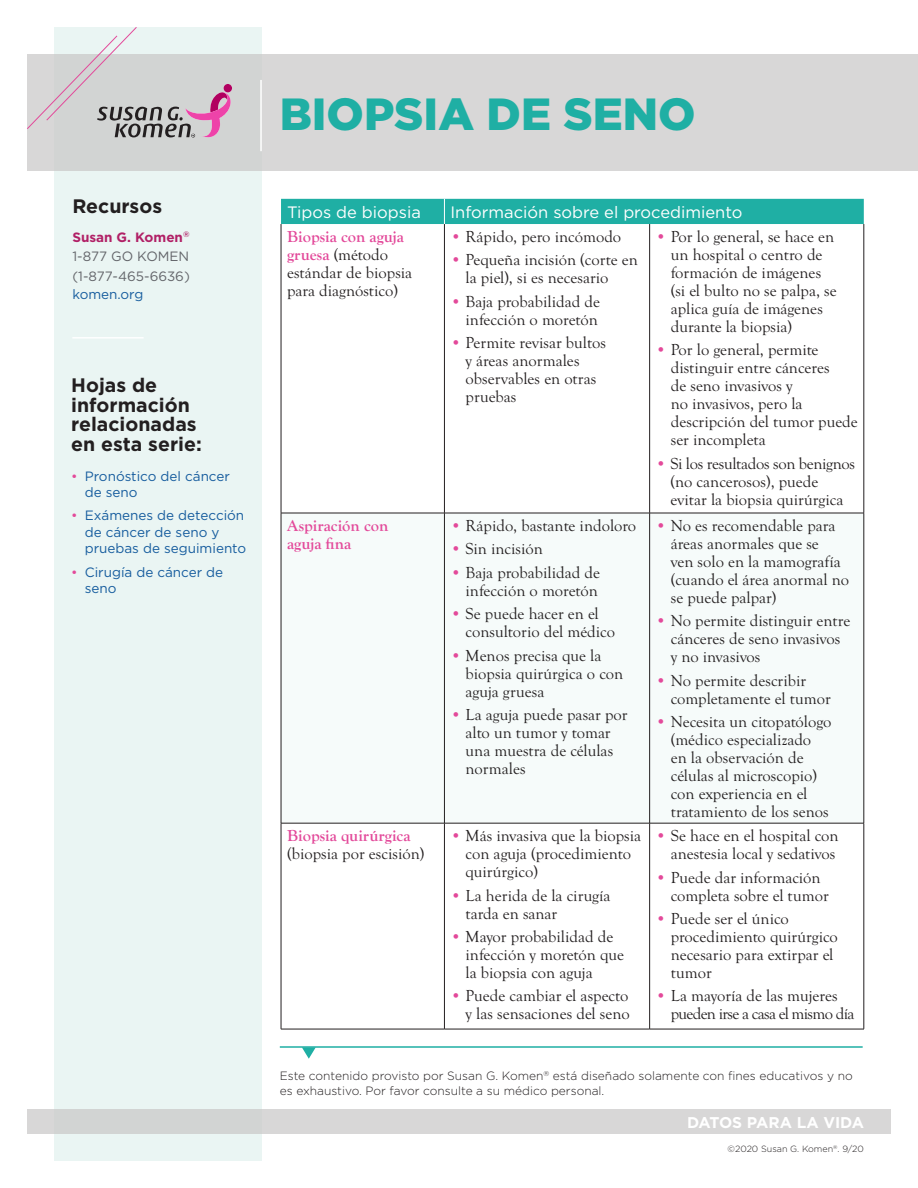
<style>
.page{position:relative;width:918px;height:1188px;background:#fff}
.page>*{position:absolute;margin:0;border:0;box-sizing:border-box;transform-origin:0 0}
.t1{font:900 45px "Gotham";color:#1fafa4}
.t2{font:700 19.5px/19.5px "Gotham";color:#231f20}
.t3{font:16.5px/18px "Goudy Old Sty";color:#231f20}
.t4{font:16.5px/18px "Goudy Old Sty";letter-spacing:-.03em;color:#231f20}
.t5{font:16.5px "Gotham";color:#fff}
.t6{font:700 16.5px/18px "Goudy Old Sty";color:#e3499a}
.t7{font:700 15.6px "Gotham";letter-spacing:-.005em;color:#fff}
.t8{font:13.5px/16.5px "Gotham";color:#175d9e}
.t9{font:13.5px/19.5px "Gotham";color:#63656a;text-align:justify}
.t10{font:300 12px/15px "Gotham";color:#231f20}
.t11{font:300 9px "Gotham";color:#231f20}
.s1{font-weight:700;color:#b12066}
.s2{color:#e3499a}
.s3{font-weight:700;color:#e3499a}
</style>
<div class="page">
<div style="left:54px;top:27px;width:208px;height:1134px;background:#eaf5f3"></div>
<div style="left:27px;top:1110px;width:864px;height:24px;background:#d8d7d7"></div>
<div style="left:27px;top:54px;width:891px;height:117px;background:#d8d7d7"></div>
<hr style="left:260px;top:80px;width:2px;height:71px;background:#fff">
<hr style="left:72px;top:337px;width:72px;height:2px;background:#fff">
<hr style="left:280px;top:1046px;width:583px;height:2px;background:#1fafa4">
<svg style="left:302px;top:1047px;width:14px;height:12px"></svg>
<svg style="left:27px;top:27px;width:205px;height:111px"></svg>
<div style="left:282px;top:514px;width:582px;height:309px;background:#f6fbfa"></div>
<hr style="left:281px;top:224px;width:1px;height:289px;background:#231f20">
<hr style="left:444px;top:224px;width:1px;height:289px;background:#231f20">
<hr style="left:649px;top:224px;width:1px;height:289px;background:#231f20">
<hr style="left:864px;top:224px;width:1px;height:289px;background:#231f20">
<hr style="left:281px;top:513px;width:163px;height:1px;background:#231f20">
<hr style="left:281px;top:513px;width:1px;height:310px;background:#231f20">
<hr style="left:444px;top:513px;width:206px;height:1px;background:#231f20">
<hr style="left:444px;top:513px;width:1px;height:310px;background:#231f20">
<hr style="left:650px;top:513px;width:214px;height:1px;background:#231f20">
<hr style="left:649px;top:513px;width:1px;height:310px;background:#231f20">
<hr style="left:864px;top:513px;width:1px;height:310px;background:#231f20">
<hr style="left:281px;top:823px;width:163px;height:1px;background:#231f20">
<hr style="left:281px;top:823px;width:1px;height:206px;background:#231f20">
<hr style="left:444px;top:823px;width:206px;height:1px;background:#231f20">
<hr style="left:444px;top:823px;width:1px;height:206px;background:#231f20">
<hr style="left:650px;top:823px;width:214px;height:1px;background:#231f20">
<hr style="left:649px;top:823px;width:1px;height:206px;background:#231f20">
<hr style="left:864px;top:823px;width:1px;height:206px;background:#231f20">
<hr style="left:281px;top:1029px;width:163px;height:1px;background:#231f20">
<hr style="left:444px;top:1029px;width:206px;height:1px;background:#231f20">
<hr style="left:650px;top:1029px;width:214px;height:1px;background:#231f20">
<div style="left:281px;top:199px;width:583px;height:25px;background:#1fafa4"></div>
<p class="t2" style="left:72px;top:196px;width:91px">Recursos</p>
<p class="t9" style="left:72px;top:227px;width:119px"><span class="s1">Susan G. Komen</span><sup>® </sup>1-877 GO KOMEN (1-877-465-6636)</p>
<p class="t8" style="left:72px;top:286px;width:73px">komen.org</p>
<p class="t2" style="left:71px;top:375px;width:132px">Hojas de información relacionadas en esta serie:</p>
<p class="t8" style="left:85px;top:468px;width:147px;text-indent:-14px"><span class="s2">•</span> Pronóstico del cáncer de seno</p>
<p class="t8" style="left:85px;top:507px;width:163px;text-indent:-14px"><span class="s2">•</span> Exámenes de detección de cáncer de seno y pruebas de seguimiento</p>
<p class="t8" style="left:85px;top:564px;width:140px;text-indent:-14px"><span class="s2">•</span> Cirugía de cáncer de seno</p>
<h1 class="t1" style="left:280px;top:83px;width:417px">BIOPSIA DE SENO</h1>
<p class="t5" style="left:287px;top:203px;width:135px">Tipos de biopsia</p>
<p class="t5" style="left:450px;top:203px;width:294px">Información sobre el procedimiento</p>
<p class="t3" style="left:287px;top:228px;width:127px"><span class="s3">Biopsia con aguja gruesa</span> (método estándar de biopsia para diagnóstico)</p>
<p class="t3" style="left:450px;top:228px;width:172px"><span class="s2">•</span> Rápido, pero incómodo</p>
<p class="t3" style="left:671px;top:228px;width:167px;text-indent:-15px"><span class="s2">•</span> Por lo general, se hace en un hospital o centro de formación de imágenes (si el bulto no se palpa, se aplica guía de imágenes durante la biopsia)</p>
<p class="t3" style="left:671px;top:341px;width:189px;text-indent:-15px"><span class="s2">•</span> Por lo general, permite distinguir entre cánceres<br>de seno invasivos y<br>no invasivos, pero la descripción del tumor puede ser incompleta</p>
<p class="t3" style="left:670px;top:455px;width:186px;text-indent:-15px"><span class="s2">•</span> Si los resultados son benignos (no cancerosos), puede evitar la biopsia quirúrgica</p>
<p class="t3" style="left:466px;top:251px;width:174px;text-indent:-15px"><span class="s2">•</span> Pequeña incisión (corte en la piel), si es necesario</p>
<p class="t3" style="left:450px;top:293px;width:151px;text-align:right"><span class="s2">•</span> Baja probabilidad de infección o moretón</p>
<p class="t3" style="left:466px;top:334px;width:142px;text-indent:-15px"><span class="s2">•</span> Permite revisar bultos y áreas anormales observables en otras pruebas</p>
<p class="t6" style="left:287px;top:516px;width:103px">Aspiración con aguja fina</p>
<p class="t3" style="left:450px;top:517px;width:187px"><span class="s2">•</span> Rápido, bastante indoloro</p>
<p class="t3" style="left:450px;top:540px;width:94px"><span class="s2">•</span> Sin incisión</p>
<p class="t3" style="left:450px;top:564px;width:151px;text-align:right"><span class="s2">•</span> Baja probabilidad de infección o moretón</p>
<p class="t3" style="left:466px;top:605px;width:151px;text-indent:-15px"><span class="s2">•</span> Se puede hacer en el consultorio del médico</p>
<p class="t3" style="left:466px;top:647px;width:159px;text-indent:-15px"><span class="s2">•</span> Menos precisa que la biopsia quirúrgica o con aguja gruesa</p>
<p class="t3" style="left:466px;top:706px;width:164px;text-indent:-15px"><span class="s2">•</span> La aguja puede pasar por alto un tumor y tomar una muestra de células normales</p>
<p class="t3" style="left:671px;top:517px;width:180px;text-indent:-15px"><span class="s2">•</span> No es recomendable para áreas anormales que se<br>ven solo en la mamografía (cuando el área anormal no se puede palpar)</p>
<p class="t3" style="left:671px;top:612px;width:181px;text-indent:-15px"><span class="s2">•</span> No permite distinguir entre cánceres de seno invasivos y no invasivos</p>
<p class="t3" style="left:671px;top:672px;width:162px;text-indent:-15px"><span class="s2">•</span> No permite describir completamente el tumor</p>
<p class="t3" style="left:671px;top:713px;width:162px;text-indent:-15px"><span class="s2">•</span> Necesita un citopatólogo (médico especializado<br>en la observación de células al microscopio) con experiencia en el tratamiento de los senos</p>
<p class="t6" style="left:287px;top:827px;width:125px">Biopsia quirúrgica</p>
<p class="t3" style="left:287px;top:845px;width:139px">(biopsia por escisión)</p>
<p class="t3" style="left:466px;top:827px;width:177px;text-indent:-15px"><span class="s2">•</span> Más invasiva que la biopsia con aguja (procedimiento quirúrgico)</p>
<p class="t3" style="left:466px;top:886px;width:146px;text-indent:-15px"><span class="s2">•</span> La herida de la cirugía tarda en sanar</p>
<p class="t3" style="left:466px;top:928px;width:160px;text-indent:-15px"><span class="s2">•</span> Mayor probabilidad de infección y moretón que la biopsia con aguja</p>
<p class="t3" style="left:450px;top:987px;width:181px;text-align:right"><span class="s2">•</span> Puede cambiar el aspecto y las sensaciones del seno</p>
<p class="t3" style="left:656px;top:827px;width:185px;text-align:right"><span class="s2">•</span> Se hace en el hospital con anestesia local y sedativos</p>
<p class="t3" style="left:671px;top:868px;width:160px;text-indent:-15px"><span class="s2">•</span> Puede dar información completa sobre el tumor</p>
<p class="t3" style="left:671px;top:910px;width:169px;text-indent:-15px"><span class="s2">•</span> Puede ser el único procedimiento quirúrgico necesario para extirpar el tumor</p>
<p class="t4" style="left:671px;top:987px;width:185px;text-indent:-15px"><span class="s2">•</span> La mayoría de las mujeres pueden irse a casa el mismo día</p>
<p class="t10" style="left:280px;top:1069px;width:575px">Este contenido provisto por Susan G. Komen<sup>®</sup> está diseñado solamente con fines educativos y no es exhaustivo. Por favor consulte a su médico personal.</p>
<p class="t7" style="left:687px;top:1113px;width:178px">DATOS PARA LA VIDA</p>
<p class="t11" style="left:728px;top:1144px;width:138px">©2020 Susan G. Komen<sup>®</sup>. 9/20</p>
</div>
